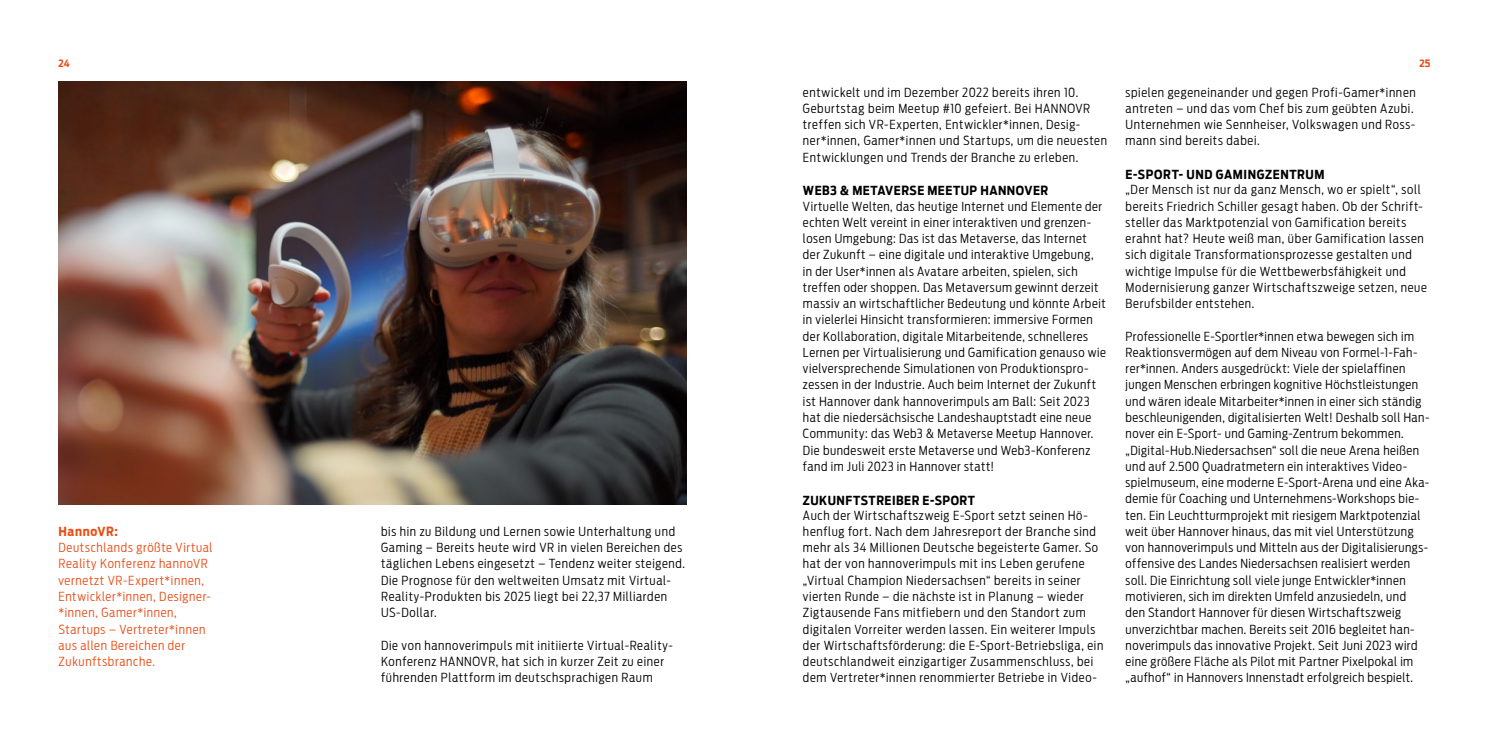
<style>
.page{position:relative;width:1489px;height:745px;background:#fff}
.page>*{position:absolute;margin:0;border:0;box-sizing:border-box;transform-origin:0 0}
.t1{font:300 12.5px/16.2px "Antenna Cond";letter-spacing:.045em;color:#000}
.t2{font:300 12.5px/16.2px "Antenna Cond";letter-spacing:.055em;color:#e94d16}
.t3{font:700 12.5px "Antenna Cond";letter-spacing:.04em;color:#000}
.t4{font:700 12.5px "Antenna Cond";letter-spacing:.05em;color:#e94d16}
.t5{font:700 10px "Antenna Cond";color:#e94d16}
</style>
<div class="page">
<img style="left:58px;top:81px;width:628px;height:423px">
<p class="t5" style="left:58px;top:57px;width:13px">24</p>
<p class="t5" style="left:1419px;top:57px;width:13px">25</p>
<p class="t4" style="left:58px;top:523px;width:61px">HannoVR:</p>
<p class="t2" style="left:58px;top:539px;width:156px">Deutschlands größte Virtual<br>Reality Konferenz hannoVR vernetzt VR-Expert*innen,<br>Entwickler*innen, Designer-*innen, Gamer*innen,<br>Startups – Vertreter*innen aus allen Bereichen der<br>Zukunftsbranche.</p>
<p class="t1" style="left:381px;top:523px;width:305px">bis hin zu Bildung und Lernen sowie Unterhaltung und Gaming – Bereits heute wird VR in vielen Bereichen des täglichen Lebens eingesetzt – Tendenz weiter steigend.<br>Die Prognose für den weltweiten Umsatz mit Virtual-Reality-Produkten bis 2025 liegt bei 22,37 Milliarden US-Dollar.</p>
<p class="t1" style="left:381px;top:636px;width:293px">Die von hannoverimpuls mit initiierte Virtual-Reality-<br>Konferenz HANNOVR, hat sich in kurzer Zeit zu einer führenden Plattform im deutschsprachigen Raum</p>
<p class="t1" style="left:803px;top:84px;width:305px">entwickelt und im Dezember 2022 bereits ihren 10.<br>Geburtstag beim Meetup #10 gefeiert. Bei HANNOVR treffen sich VR-Experten, Entwickler*innen, Desig&shy;ner*innen, Gamer*innen und Startups, um die neuesten Entwicklungen und Trends der Branche zu erleben.</p>
<p class="t3" style="left:803px;top:183px;width:247px">WEB3 &amp; METAVERSE MEETUP HANNOVER</p>
<p class="t1" style="left:803px;top:198px;width:304px">Virtuelle Welten, das heutige Internet und Elemente der echten Welt vereint in einer interaktiven und grenzen&shy;losen Umgebung: Das ist das Metaverse, das Internet der Zukunft – eine digitale und interaktive Umgebung,<br>in der User*innen als Avatare arbeiten, spielen, sich treffen oder shoppen. Das Metaversum gewinnt derzeit massiv an wirtschaftlicher Bedeutung und könnte Arbeit in vielerlei Hinsicht transformieren: immersive Formen der Kollaboration, digitale Mitarbeitende, schnelleres Lernen per Virtualisierung und Gamification genauso wie vielversprechende Simulationen von Produktionspro&shy;zessen in der Industrie. Auch beim Internet der Zukunft ist Hannover dank hannoverimpuls am Ball: Seit 2023 hat die niedersächsische Landeshauptstadt eine neue Community: das Web3 &amp; Metaverse Meetup Hannover.<br>Die bundesweit erste Metaverse und Web3-Konferenz fand im Juli 2023 in Hannover statt!</p>
<p class="t3" style="left:803px;top:492px;width:174px">ZUKUNFTSTREIBER E-SPORT</p>
<p class="t1" style="left:803px;top:506px;width:302px">Auch der Wirtschaftszweig E-Sport setzt seinen Hö&shy;henflug fort. Nach dem Jahresreport der Branche sind mehr als 34 Millionen Deutsche begeisterte Gamer. So hat der von hannoverimpuls mit ins Leben gerufene „Virtual Champion Niedersachsen“ bereits in seiner vierten Runde – die nächste ist in Planung – wieder Zigtausende Fans mitfiebern und den Standort zum digitalen Vorreiter werden lassen. Ein weiterer Impuls der Wirtschaftsförderung: die E-Sport-Betriebsliga, ein deutschlandweit einzigartiger Zusammenschluss, bei dem Vertreter*innen renommierter Betriebe in Video-</p>
<p class="t1" style="left:1125px;top:84px;width:292px">spielen gegeneinander und gegen Profi-Gamer*innen antreten – und das vom Chef bis zum geübten Azubi.<br>Unternehmen wie Sennheiser, Volkswagen und Ross&shy;mann sind bereits dabei.</p>
<p class="t3" style="left:1125px;top:167px;width:200px">E-SPORT- UND GAMINGZENTRUM</p>
<p class="t1" style="left:1125px;top:181px;width:303px">„Der Mensch ist nur da ganz Mensch, wo er spielt“, soll bereits Friedrich Schiller gesagt haben. Ob der Schrift&shy;steller das Marktpotenzial von Gamification bereits erahnt hat? Heute weiß man, über Gamification lassen sich digitale Transformationsprozesse gestalten und wichtige Impulse für die Wettbewerbsfähigkeit und Modernisierung ganzer Wirtschaftszweige setzen, neue Berufsbilder entstehen.</p>
<p class="t1" style="left:1125px;top:328px;width:305px">Professionelle E-Sportler*innen etwa bewegen sich im Reaktionsvermögen auf dem Niveau von Formel-1-Fah&shy;rer*innen. Anders ausgedrückt: Viele der spielaffinen jungen Menschen erbringen kognitive Höchstleistungen und wären ideale Mitarbeiter*innen in einer sich ständig beschleunigenden, digitalisierten Welt! Deshalb soll Han&shy;nover ein E-Sport- und Gaming-Zentrum bekommen. „Digital-Hub.Niedersachsen“ soll die neue Arena heißen und auf 2.500 Quadratmetern ein interaktives Video&shy;spielmuseum, eine moderne E-Sport-Arena und eine Aka&shy;demie für Coaching und Unternehmens-Workshops bie&shy;ten. Ein Leuchtturmprojekt mit riesigem Marktpotenzial weit über Hannover hinaus, das mit viel Unterstützung von hannoverimpuls und Mitteln aus der Digitalisierungs&shy;offensive des Landes Niedersachsen realisiert werden soll. Die Einrichtung soll viele junge Entwickler*innen motivieren, sich im direkten Umfeld anzusiedeln, und<br>den Standort Hannover für diesen Wirtschaftszweig unverzichtbar machen. Bereits seit 2016 begleitet han&shy;noverimpuls das innovative Projekt. Seit Juni 2023 wird eine größere Fläche als Pilot mit Partner Pixelpokal im „aufhof“ in Hannovers Innenstadt erfolgreich bespielt.</p>
</div>
